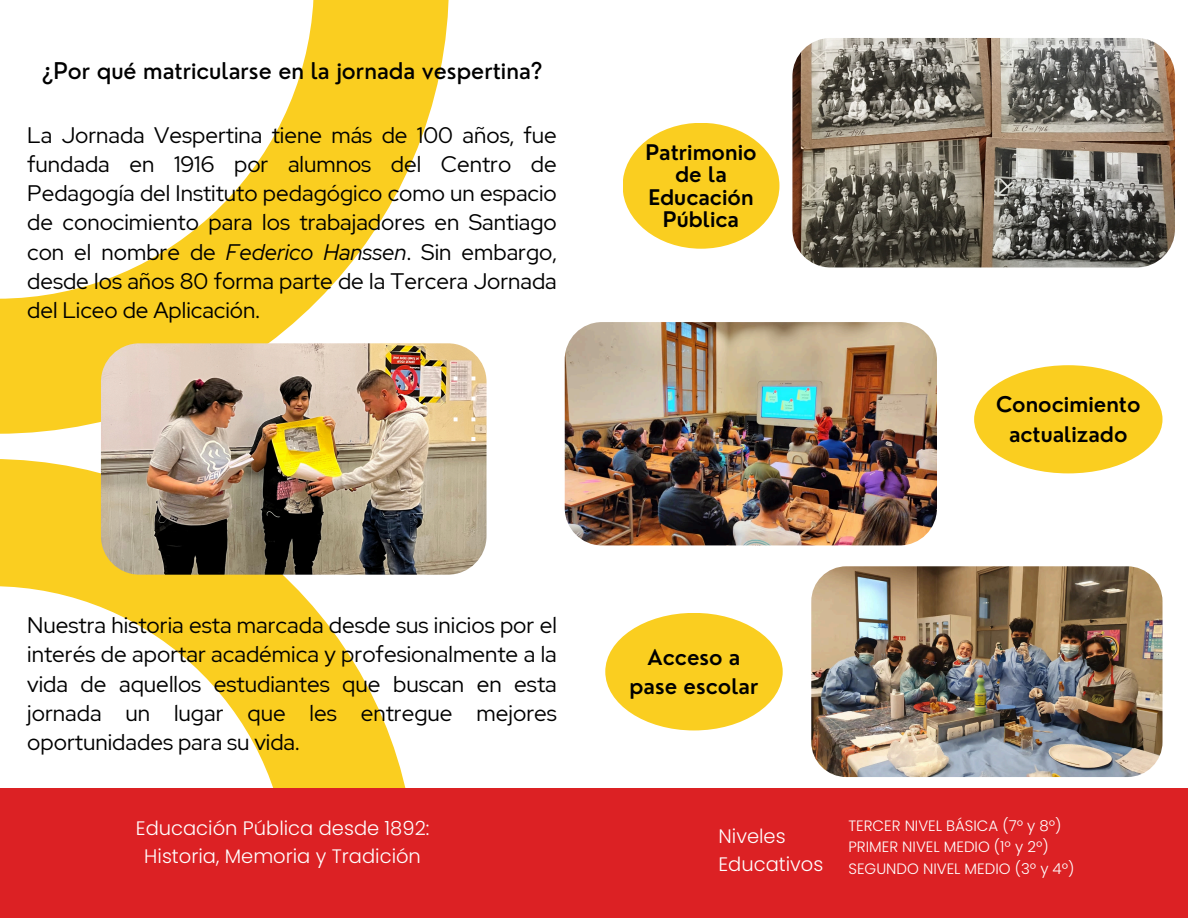
<style>
.page{position:relative;width:1188px;height:918px;background:#fff}
.page>*{position:absolute;margin:0;border:0;box-sizing:border-box;transform-origin:0 0}
.t1{font:22.5px/29.1px "Red Hat Display";color:#000;text-align:justify}
.t2{font:500 22.5px "Nourd";color:#000}
.t3{font:600 21px/22.5px "Nourd";color:#000;text-align:center}
.t4{font:300 19.5px/28.2px "Poppins";color:#fff;text-align:center}
.t5{font:300 15px "Poppins";color:#fff}
.s1{font-style:italic}
</style>
<div class="page">
<svg style="left:0;top:459px;width:406px;height:329px"></svg>
<div style="left:0;top:788px;width:1188px;height:130px;background:#dc2124"></div>
<img style="left:792px;top:38px;width:383px;height:229px;border-radius:38px">
<div style="left:623px;top:123px;width:156px;height:126px;background:#face20;border-radius:50%"></div>
<svg style="left:0;top:0;width:448px;height:433px"></svg>
<img style="left:101px;top:343px;width:386px;height:232px;border-radius:39px">
<svg style="left:454px;top:376px;width:111px;height:65px"></svg>
<div style="left:605px;top:613px;width:178px;height:117px;background:#face20;border-radius:50%"></div>
<div style="left:974px;top:365px;width:189px;height:108px;background:#face20;border-radius:50%"></div>
<img style="left:565px;top:322px;width:372px;height:223px;border-radius:37px">
<img style="left:811px;top:566px;width:352px;height:211px;border-radius:35px">
<p class="t2" style="left:42px;top:56px;width:502px">¿Por qué matricularse en la jornada vespertina?</p>
<p class="t1" style="left:27px;top:120px;width:531px">La Jornada Vespertina tiene más de 100 años, fue fundada en 1916 por alumnos del Centro de Pedagogía del Instituto pedagógico como un espacio de conocimiento para los trabajadores en Santiago con el nombre de <span class="s1">Federico Hanssen</span>. Sin embargo, desde los años 80 forma parte de la Tercera Jornada del Liceo de Aplicación.</p>
<p class="t1" style="left:27px;top:610px;width:531px">Nuestra historia esta marcada desde sus inicios por el interés de aportar académica y profesionalmente a la vida de aquellos estudiantes que buscan en esta jornada un lugar que les entregue mejores oportunidades para su vida.</p>
<h1 class="t4" style="left:136px;top:814px;width:295px">Educación Pública desde 1892:<br>Historia, Memoria y Tradición</h1>
<p class="t3" style="left:645px;top:141px;width:113px">Patrimonio de la<br>Educación<br>Pública</p>
<h1 class="t3" style="left:996px;top:390px;width:146px;line-height:29.2px">Conocimiento actualizado</h1>
<h2 class="t3" style="left:629px;top:642px;width:130px;line-height:29.2px">Acceso a pase escolar</h2>
<h3 class="t4" style="left:719px;top:822px;width:106px;text-align:left">Niveles<br>Educativos</h3>
<p class="t5" style="left:849px;top:815px;width:215px">TERCER NIVEL BÁSICA (7º y 8º)</p>
<h2 class="t5" style="left:849px;top:836px;width:202px">PRIMER NIVEL MEDIO (1º y 2º)</h2>
<h1 class="t5" style="left:849px;top:858px;width:228px">SEGUNDO NIVEL MEDIO (3º y 4º)</h1>
</div>
